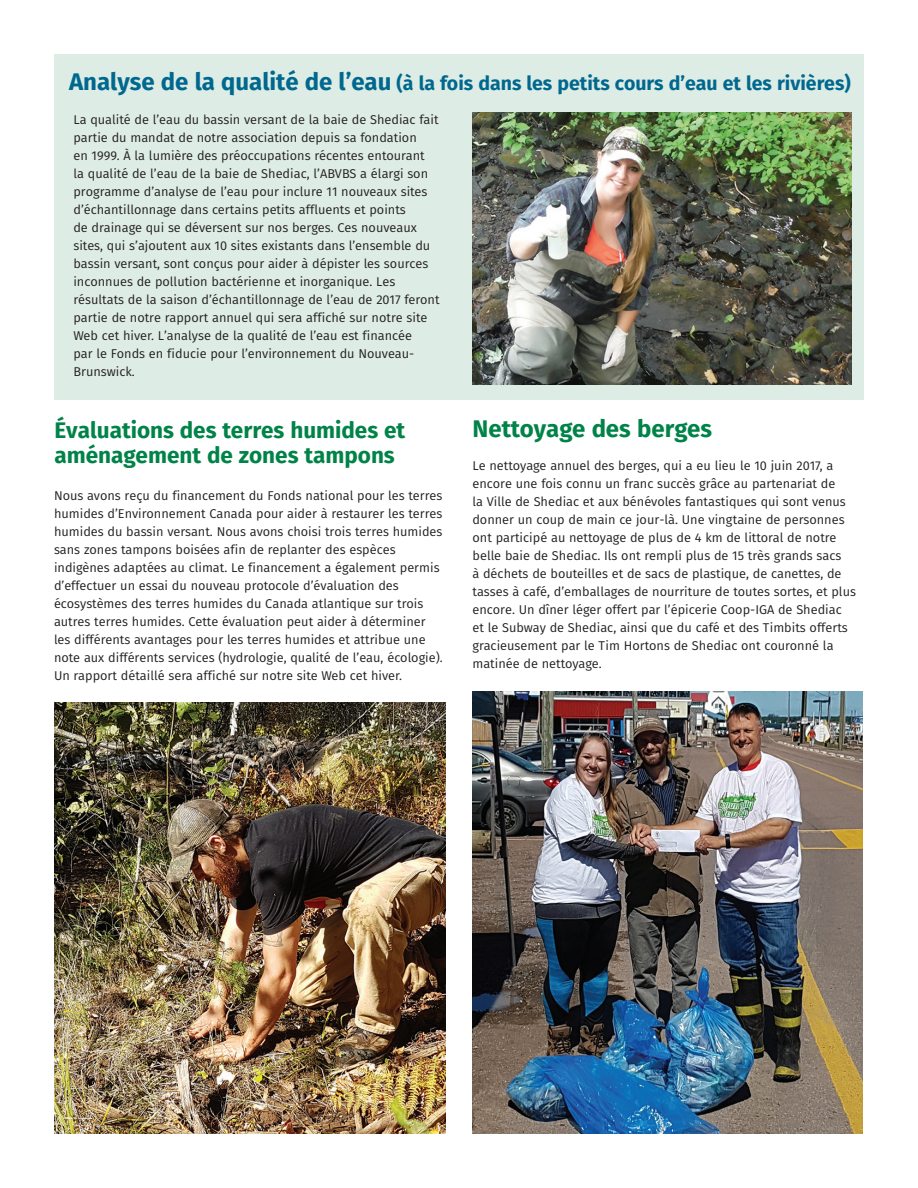
<style>
.page{position:relative;width:918px;height:1188px;background:#fff}
.page>*{position:absolute;margin:0;border:0;box-sizing:border-box;transform-origin:0 0}
.t1{font:700 24px "Fira Sans";color:#008348}
.t2{font:700 22.5px/25.5px "Fira Sans";color:#008348}
.t3{font:700 19.5px "Fira Sans";color:#00688f}
.t4{font:12.75px/18px "Fira Sans";color:#231f20}
.s1{font-size:24px}
</style>
<div class="page">
<div style="left:54px;top:54px;width:810px;height:346px;background:#ddece4"></div>
<img style="left:472px;top:112px;width:380px;height:272px">
<img style="left:54px;top:702px;width:392px;height:432px">
<img style="left:472px;top:691px;width:391px;height:443px">
<h3 class="t3" style="left:69px;top:70px;width:783px"><span class="s1">Analyse de la qualité de l’eau</span> (à la fois dans les petits cours d’eau et les rivières)</h3>
<p class="t4" style="left:73px;top:111px;width:368px">La qualité de l’eau du bassin versant de la baie de Shediac fait partie du mandat de notre association depuis sa fondation<br>en 1999. À la lumière des préoccupations récentes entourant<br>la qualité de l’eau de la baie de Shediac, l’ABVBS a élargi son programme d’analyse de l’eau pour inclure 11 nouveaux sites d’échantillonnage dans certains petits affluents et points<br>de drainage qui se déversent sur nos berges. Ces nouveaux sites, qui s’ajoutent aux 10 sites existants dans l’ensemble du bassin versant, sont conçus pour aider à dépister les sources inconnues de pollution bactérienne et inorganique. Les résultats de la saison d’échantillonnage de l’eau de 2017 feront partie de notre rapport annuel qui sera affiché sur notre site Web cet hiver. L’analyse de la qualité de l’eau est financée<br>par le Fonds en fiducie pour l’environnement du Nouveau-Brunswick.</p>
<h2 class="t2" style="left:54px;top:419px;width:352px">Évaluations des terres humides et aménagement de zones tampons</h2>
<p class="t4" style="left:54px;top:488px;width:390px">Nous avons reçu du financement du Fonds national pour les terres humides d’Environnement Canada pour aider à restaurer les terres humides du bassin versant. Nous avons choisi trois terres humides sans zones tampons boisées afin de replanter des espèces indigènes adaptées au climat. Le financement a également permis d’effectuer un essai du nouveau protocole d’évaluation des écosystèmes des terres humides du Canada atlantique sur trois autres terres humides. Cette évaluation peut aider à déterminer les différents avantages pour les terres humides et attribue une note aux différents services (hydrologie, qualité de l’eau, écologie).<br>Un rapport détaillé sera affiché sur notre site Web cet hiver.</p>
<h1 class="t1" style="left:472px;top:412px;width:241px">Nettoyage des berges</h1>
<p class="t4" style="left:472px;top:458px;width:385px">Le nettoyage annuel des berges, qui a eu lieu le 10 juin 2017, a encore une fois connu un franc succès grâce au partenariat de<br>la Ville de Shediac et aux bénévoles fantastiques qui sont venus donner un coup de main ce jour-là. Une vingtaine de personnes ont participé au nettoyage de plus de 4 km de littoral de notre belle baie de Shediac. Ils ont rempli plus de 15 très grands sacs<br>à déchets de bouteilles et de sacs de plastique, de canettes, de tasses à café, d’emballages de nourriture de toutes sortes, et plus encore. Un dîner léger offert par l’épicerie Coop-IGA de Shediac et le Subway de Shediac, ainsi que du café et des Timbits offerts gracieusement par le Tim Hortons de Shediac ont couronné la matinée de nettoyage.</p>
</div>
